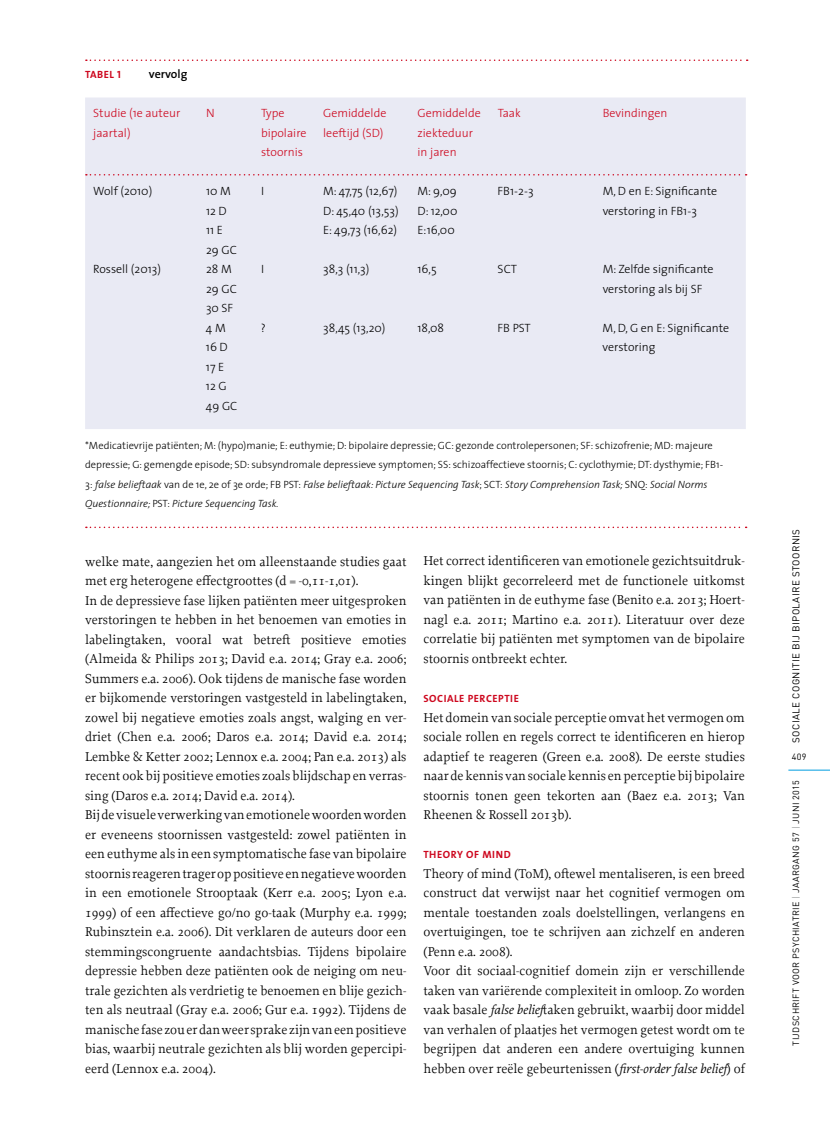
<style>
.page{position:relative;width:830px;height:1127px;background:#fff}
.page>*{position:absolute;margin:0;border:0;box-sizing:border-box;transform-origin:0 0}
.t1{font:13.5px/19.5px "Proforma";color:#000}
.t2{font:300 12px/19.5px "The Sans";color:#000}
.t3{font:300 12px/19.5px "The Sans";color:#cd071e}
.t4{font:600 12px "The Sans";color:#000}
.t5{font:300 10.5px/19.5px "The Sans";color:#000}
.t6{font:10.5px "The Sans Bold Caps";letter-spacing:.05em;color:#cd071e}
.t7{font:9.75px "DIN";letter-spacing:.04em;color:#000}
.t8{font:9px "DIN";letter-spacing:.04em;color:#000}
.s1{font-style:italic}
.s2{color:#9c9e9f}
</style>
<div class="page">
<hr style="left:788px;top:770px;width:41px;height:1px;background:#009ee0">
<div style="left:85px;top:98px;width:660px;height:331px;background:#e9eaf4"></div>
<svg style="left:86px;top:59px;width:661px;height:2px"></svg>
<svg style="left:86px;top:174px;width:660px;height:1px"></svg>
<svg style="left:86px;top:526px;width:660px;height:2px"></svg>
<p class="t6" style="left:85px;top:66px;width:37px">TABEL 1</p>
<p class="t4" style="left:149px;top:64px;width:40px">vervolg</p>
<p class="t3" style="left:93px;top:103px;width:88px">Studie (1e auteur jaartal)</p>
<p class="t3" style="left:206px;top:103px;width:10px">N</p>
<p class="t3" style="left:261px;top:103px;width:47px">Type bipolaire stoornis</p>
<p class="t3" style="left:323px;top:103px;width:65px">Gemiddelde leeftijd (SD)</p>
<p class="t3" style="left:417px;top:103px;width:65px">Gemiddelde ziekteduur in jaren</p>
<p class="t3" style="left:497px;top:103px;width:25px">Taak</p>
<p class="t3" style="left:602px;top:103px;width:66px">Bevindingen</p>
<p class="t2" style="left:93px;top:181px;width:61px">Wolf (2010)</p>
<p class="t2" style="left:206px;top:181px;width:32px">10 M<br>12 D<br>11 E<br>29 GC</p>
<p class="t2" style="left:261px;top:181px;width:5px">I</p>
<p class="t2" style="left:323px;top:181px;width:77px;text-align:justify">M: 47,75 (12,67)<br>D: 45,40 (13,53)<br>E: 49,73 (16,62)</p>
<p class="t2" style="left:417px;top:181px;width:41px;text-align:justify">M: 9,09<br>D: 12,00<br>E:16,00</p>
<p class="t2" style="left:497px;top:181px;width:38px">FB1-2-3</p>
<p class="t2" style="left:602px;top:181px;width:116px">M, D en E: Significante verstoring in FB1-3</p>
<p class="t2" style="left:93px;top:259px;width:69px">Rossell (2013)</p>
<p class="t2" style="left:206px;top:259px;width:32px">28 M<br>29 GC<br>30 SF</p>
<p class="t2" style="left:261px;top:259px;width:5px">I</p>
<p class="t2" style="left:323px;top:259px;width:48px">38,3 (11,3)</p>
<p class="t2" style="left:417px;top:259px;width:21px">16,5</p>
<p class="t2" style="left:497px;top:259px;width:21px">SCT</p>
<p class="t2" style="left:602px;top:259px;width:112px">M: Zelfde significante verstoring als bij SF</p>
<p class="t2" style="left:206px;top:317px;width:33px">4 M<br>16 D<br>17 E<br>12 G<br>49 GC</p>
<p class="t2" style="left:261px;top:317px;width:6px">?</p>
<p class="t2" style="left:323px;top:317px;width:64px">38,45 (13,20)</p>
<p class="t2" style="left:417px;top:317px;width:28px">18,08</p>
<p class="t2" style="left:497px;top:317px;width:34px">FB PST</p>
<p class="t2" style="left:602px;top:317px;width:128px">M, D, G en E: Significante verstoring</p>
<p class="t5" style="left:85px;top:435px;width:639px">*Medicatievrije patiënten; M: (hypo)manie; E: euthymie; D: bipolaire depressie; GC: gezonde controlepersonen; SF: schizofrenie; MD: majeure depressie; G: gemengde episode; SD: subsyndromale depressieve symptomen; SS: schizoaffectieve stoornis; C: cyclothymie; DT: dysthymie; FB1- 3: <span class="s1">false belieftaak</span> van de 1e, 2e of 3e orde; FB PST: <span class="s1">False belieftaak: Picture Sequencing Task</span>; SCT: <span class="s1">Story Comprehension Task;</span> SNQ: <span class="s1">Social Norms Questionnaire;</span> PST: <span class="s1">Picture Sequencing Task.</span></p>
<p class="t1" style="left:85px;top:551px;width:323px">welke mate, aangezien het om alleenstaande studies gaat met erg heterogene effectgroottes (d = -0,11-1,01).<br>In de depressieve fase lijken patiënten meer uitgesproken verstoringen te hebben in het benoemen van emoties in labelingtaken, vooral wat betreft positieve emoties (Almeida &amp; Philips 2013; David e.a. 2014; Gray e.a. 2006; Summers e.a. 2006). Ook tijdens de manische fase worden er bijkomende verstoringen vastgesteld in labelingtaken, zowel bij negatieve emoties zoals angst, walging en ver&shy;driet (Chen e.a. 2006; Daros e.a. 2014; David e.a. 2014; Lembke &amp; Ketter 2002; Lennox e.a. 2004; Pan e.a. 2013) als recent ook bij positieve emoties zoals blijdschap en verras&shy;sing (Daros e.a. 2014; David e.a. 2014).<br>Bij de visuele verwerking van emotionele woorden worden er eveneens stoornissen vastgesteld: zowel patiënten in een euthyme als in een symptomatische fase van bipolaire stoornis reageren trager op positieve en negatieve woorden in een emotionele Strooptaak (Kerr e.a. 2005; Lyon e.a.<br>1999) of een affectieve go/no go-taak (Murphy e.a. 1999; Rubinsztein e.a. 2006). Dit verklaren de auteurs door een stemmingscongruente aandachtsbias. Tijdens bipolaire depressie hebben deze patiënten ook de neiging om neu&shy;trale gezichten als verdrietig te benoemen en blije gezich&shy;ten als neutraal (Gray e.a. 2006; Gur e.a. 1992). Tijdens de manische fase zou er dan weer sprake zijn van een positieve bias, waarbij neutrale gezichten als blij worden gepercipi&shy;eerd (Lennox e.a. 2004).</p>
<p class="t1" style="left:423px;top:551px;width:323px;text-align:justify">Het correct identificeren van emotionele gezichtsuitdruk&shy;kingen blijkt gecorreleerd met de functionele uitkomst van patiënten in de euthyme fase (Benito e.a. 2013; Hoert&shy;nagl e.a. 2011; Martino e.a. 2011). Literatuur over deze correlatie bij patiënten met symptomen van de bipolaire stoornis ontbreekt echter.</p>
<p class="t6" style="left:423px;top:690px;width:97px">SOCIALE PERCEPTIE</p>
<p class="t1" style="left:423px;top:707px;width:323px;text-align:justify">Het domein van sociale perceptie omvat het vermogen om sociale rollen en regels correct te identificeren en hierop adaptief te reageren (Green e.a. 2008). De eerste studies naar de kennis van sociale kennis en perceptie bij bipolaire stoornis tonen geen tekorten aan (Baez e.a. 2013; Van Rheenen &amp; Rossell 2013b).</p>
<p class="t6" style="left:423px;top:846px;width:89px">THEORY OF MIND</p>
<p class="t1" style="left:423px;top:863px;width:323px">Theory of mind (ToM), oftewel mentaliseren, is een breed construct dat verwijst naar het cognitief vermogen om mentale toestanden zoals doelstellingen, verlangens en overtuigingen, toe te schrijven aan zichzelf en anderen (Penn e.a. 2008).<br>Voor dit sociaal-cognitief domein zijn er verschillende taken van variërende complexiteit in omloop. Zo worden vaak basale <span class="s1">false belief</span>taken gebruikt, waarbij door middel van verhalen of plaatjes het vermogen getest wordt om te begrijpen dat anderen een andere overtuiging kunnen hebben over reële gebeurtenissen (<span class="s1">first-order false belief</span>) of</p>
<p class="t7" style="left:789px;top:742px;width:215px;rotate:-90deg">SOCIALE COGNITIE BIJ BIPOLAIRE STOORNIS</p>
<p class="t8" style="left:791px;top:751px;width:16px">409</p>
<p class="t8" style="left:789px;top:1045px;width:267px;rotate:-90deg">TIJDSCHRIFT VOOR PSYCHIATRIE <span class="s2">|</span> JAARGANG 57 <span class="s2">|</span> JUNI 2015</p>
</div>
